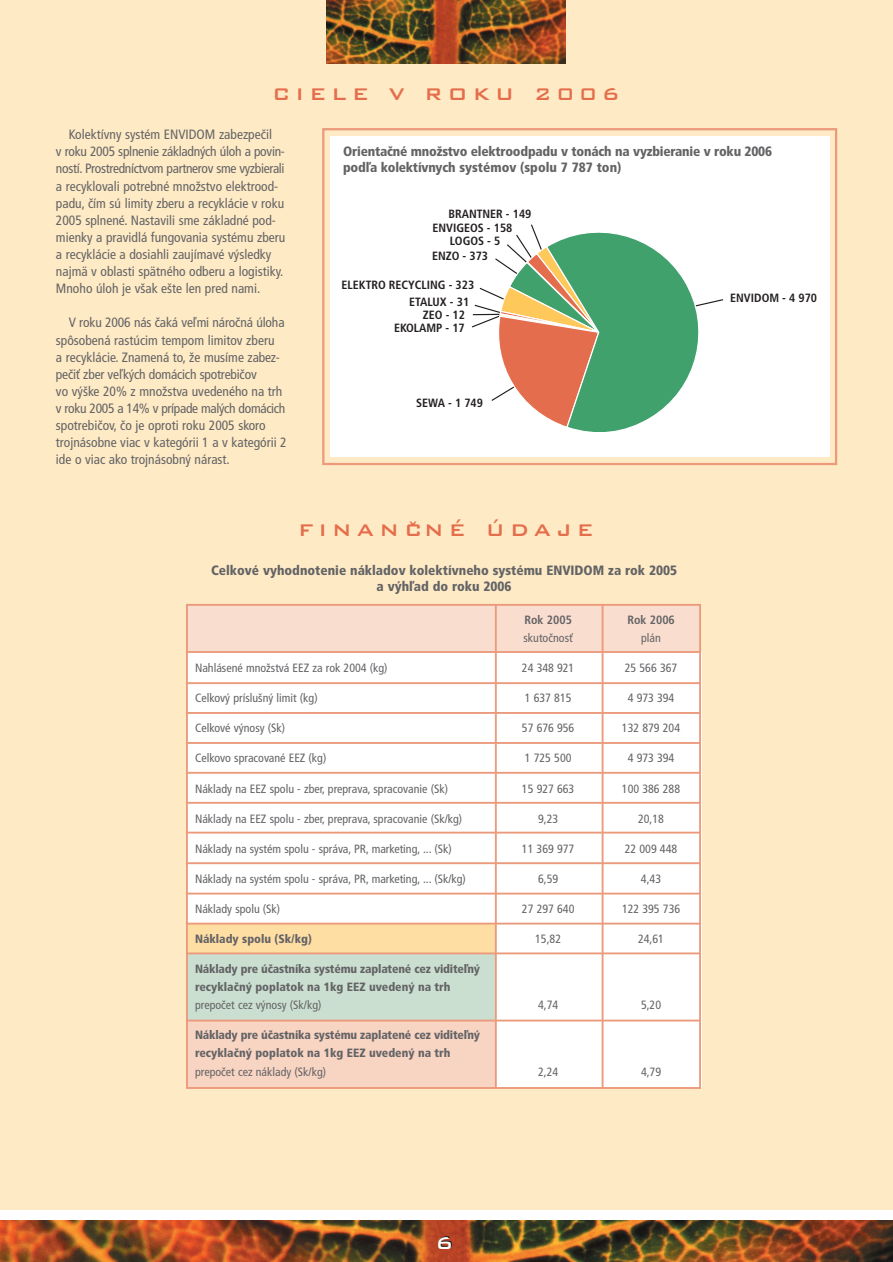
<style>
.page{position:relative;width:893px;height:1262px;background:#fff}
.page>*{position:absolute;margin:0;border:0;box-sizing:border-box;transform-origin:0 0}
.t1{font:500 22.5px "Bank Gothic BT";letter-spacing:.23em;color:#e46e4c}
.t2{font:500 22.5px "Bank Gothic BT";color:#fff}
.t3{font:13.5px/17.1px "Frutiger Cond CE";color:#636366}
.t4{font:900 13.5px/15.8px "Frutiger Cond CE";color:#636366}
.t5{font:12px "Frutiger Cond CE";color:#636366}
.t6{font:900 12px/18px "Frutiger Cond CE";letter-spacing:-.015em;color:#636366}
.t7{font:700 12px "Frutiger Cond CE";color:#231f20}
.t8{font:700 12px "Frutiger Cond CE";color:#636366}
</style>
<div class="page">
<img style="left:0;top:1220px;width:892px;height:42px">
<div style="left:0;top:0;width:892px;height:1209px;background:#feeac4"></div>
<div style="left:322px;top:128px;width:515px;height:337px;border:2px solid #eb9a7b"></div>
<div style="left:330px;top:137px;width:499px;height:320px;background:#fff"></div>
<svg style="left:471px;top:224px;width:243px;height:208px"></svg>
<img style="left:327px;top:0;width:238px;height:64px">
<svg style="left:186px;top:604px;width:516px;height:485px;background:#f8eee6"></svg>
<hr style="left:495px;top:605px;width:1px;height:482px;background:#eb9a7b">
<hr style="left:601px;top:605px;width:2px;height:483px;background:#eb9a7b">
<hr style="left:187px;top:1019px;width:513px;height:2px;background:#eb9a7b">
<h1 class="t1" style="left:272px;top:79px;width:348px">CIELE V ROKU 2006</h1>
<p class="t3" style="left:56px;top:127px;width:231px;text-indent:13px">Kolektívny systém ENVIDOM zabezpeãil<br>v roku 2005 splnenie základn˘ch úloh a povin&shy;ností. Prostredníctvom partnerov sme vyzbierali a recyklovali potrebné mnoÏstvo elektrood&shy;padu, ãím sú limity zberu a recyklácie v roku 2005 splnené. Nastavili sme základné pod&shy;mienky a pravidlá fungovania systému zberu a recyklácie a dosiahli zaujímavé v˘sledky najmä v oblasti spätného odberu a logistiky.<br>Mnoho úloh je v‰ak e‰te len pred nami.</p>
<p class="t3" style="left:56px;top:315px;width:232px;text-indent:13px">V roku 2006 nás ãaká veºmi nároãná úloha spôsobená rastúcim tempom limitov zberu<br>a recyklácie. Znamená to, Ïe musíme zabez&shy;peãiÈ zber veºk˘ch domácich spotrebiãov<br>vo v˘‰ke 20% z mnoÏstva uvedeného na trh v roku 2005 a 14% v prípade mal˘ch domácich spotrebiãov, ão je oproti roku 2005 skoro trojnásobne viac v kategórii 1 a v kategórii 2 ide o viac ako trojnásobn˘ nárast.</p>
<p class="t4" style="left:343px;top:145px;width:430px">Orientaãné mnoÏstvo elektroodpadu v tonách na vyzbieranie v roku 2006 podºa kolektívnych systémov (spolu 7 787 ton)</p>
<p class="t7" style="left:448px;top:210px;width:85px">BRANTNER - 149</p>
<p class="t7" style="left:432px;top:223px;width:81px">ENVIGEOS - 158</p>
<p class="t7" style="left:449px;top:236px;width:52px">LOGOS - 5</p>
<p class="t7" style="left:432px;top:252px;width:58px">ENZO - 373</p>
<p class="t7" style="left:341px;top:281px;width:134px">ELEKTRO RECYCLING - 323</p>
<p class="t7" style="left:409px;top:297px;width:61px">ETALUX - 31</p>
<p class="t7" style="left:423px;top:311px;width:44px">ZEO - 12</p>
<p class="t7" style="left:394px;top:324px;width:72px">EKOLAMP - 17</p>
<p class="t7" style="left:416px;top:399px;width:68px">SEWA - 1 749</p>
<p class="t7" style="left:730px;top:293px;width:88px">ENVIDOM - 4 970</p>
<h1 class="t1" style="left:298px;top:515px;width:297px">FINANCˇNÉ ÚDAJE</h1>
<p class="t4" style="left:211px;top:563px;width:467px;line-height:16.5px;text-align:center">Celkové vyhodnotenie nákladov kolektívneho systému ENVIDOM za rok 2005 a v˘hºad do roku 2006</p>
<p class="t8" style="left:524px;top:615px;width:49px">Rok 2005</p>
<p class="t8" style="left:627px;top:615px;width:49px">Rok 2006</p>
<p class="t5" style="left:523px;top:634px;width:51px">skutoãnosÈ</p>
<p class="t5" style="left:641px;top:634px;width:21px">plán</p>
<p class="t5" style="left:195px;top:664px;width:194px">Nahlásené mnoÏstvá EEZ za rok 2004 (kg)</p>
<p class="t5" style="left:522px;top:664px;width:54px">24 348 921</p>
<p class="t5" style="left:625px;top:664px;width:54px">25 566 367</p>
<p class="t5" style="left:195px;top:694px;width:124px">Celkov˘ príslu‰n˘ limit (kg)</p>
<p class="t5" style="left:525px;top:694px;width:48px">1 637 815</p>
<p class="t5" style="left:627px;top:694px;width:48px">4 973 394</p>
<p class="t5" style="left:195px;top:724px;width:92px">Celkové v˘nosy (Sk)</p>
<p class="t5" style="left:522px;top:724px;width:54px">57 676 956</p>
<p class="t5" style="left:622px;top:724px;width:60px">132 879 204</p>
<p class="t5" style="left:195px;top:754px;width:133px">Celkovo spracované EEZ (kg)</p>
<p class="t5" style="left:525px;top:754px;width:48px">1 725 500</p>
<p class="t5" style="left:627px;top:754px;width:48px">4 973 394</p>
<p class="t5" style="left:195px;top:784px;width:254px">Náklady na EEZ spolu - zber, preprava, spracovanie (Sk)</p>
<p class="t5" style="left:522px;top:784px;width:54px">15 927 663</p>
<p class="t5" style="left:622px;top:784px;width:60px">100 386 288</p>
<p class="t5" style="left:195px;top:814px;width:269px">Náklady na EEZ spolu - zber, preprava, spracovanie (Sk/kg)</p>
<p class="t5" style="left:538px;top:814px;width:22px">9,23</p>
<p class="t5" style="left:638px;top:814px;width:27px">20,18</p>
<p class="t5" style="left:195px;top:844px;width:258px">Náklady na systém spolu - správa, PR, marketing, ... (Sk)</p>
<p class="t5" style="left:522px;top:844px;width:54px">11 369 977</p>
<p class="t5" style="left:625px;top:844px;width:54px">22 009 448</p>
<p class="t5" style="left:195px;top:874px;width:272px">Náklady na systém spolu - správa, PR, marketing, ... (Sk/kg)</p>
<p class="t5" style="left:538px;top:874px;width:22px">6,59</p>
<p class="t5" style="left:641px;top:874px;width:22px">4,43</p>
<p class="t5" style="left:195px;top:904px;width:87px">Náklady spolu (Sk)</p>
<p class="t5" style="left:522px;top:904px;width:54px">27 297 640</p>
<p class="t5" style="left:622px;top:904px;width:60px">122 395 736</p>
<p class="t6" style="left:195px;top:930px;width:118px">Náklady spolu (Sk/kg)</p>
<p class="t5" style="left:535px;top:934px;width:27px">15,82</p>
<p class="t5" style="left:638px;top:934px;width:27px">24,61</p>
<p class="t6" style="left:195px;top:960px;width:286px">Náklady pre úãastníka systému zaplatené cez viditeºn˘ recyklaãn˘ poplatok na 1kg EEZ uveden˘ na trh</p>
<p class="t5" style="left:195px;top:1000px;width:128px">prepoãet cez v˘nosy (Sk/kg)</p>
<p class="t5" style="left:538px;top:1000px;width:22px">4,74</p>
<p class="t5" style="left:641px;top:1000px;width:22px">5,20</p>
<p class="t6" style="left:195px;top:1027px;width:286px">Náklady pre úãastníka systému zaplatené cez viditeºn˘ recyklaãn˘ poplatok na 1kg EEZ uveden˘ na trh</p>
<p class="t5" style="left:195px;top:1067px;width:132px">prepoãet cez náklady (Sk/kg)</p>
<p class="t5" style="left:538px;top:1067px;width:22px">2,24</p>
<p class="t5" style="left:641px;top:1067px;width:22px">4,79</p>
<h1 class="t2" style="left:436px;top:1228px;width:19px">6</h1>
</div>
